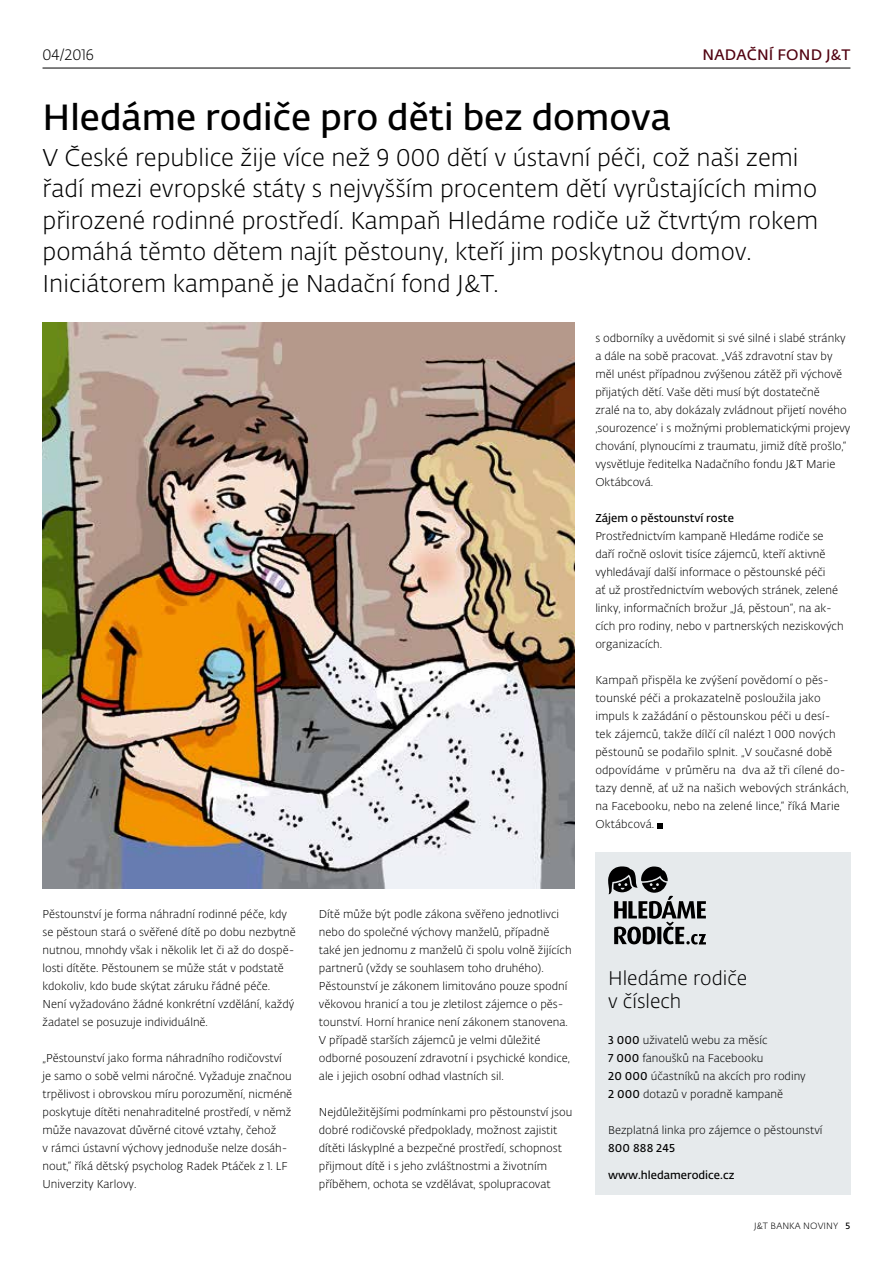
<style>
.page{position:relative;width:893px;height:1263px;background:#fff}
.page>*{position:absolute;margin:0;border:0;box-sizing:border-box;transform-origin:0 0}
.t1{font:600 36px "Fedra Sans Alt Pro";color:#000}
.t2{font:300 24px/31.5px "Fedra Sans Alt Pro";color:#000}
.t3{font:300 19.5px/23.4px "Fedra Sans Alt Pro";color:#000}
.t4{font:600 15px "Fedra Sans Alt Pro";letter-spacing:.01em;color:#510210}
.t5{font:300 15px "Fedra Sans Alt Pro";letter-spacing:.01em;color:#000}
.t6{font:300 11.25px/18px "Fedra Sans Alt Pro";color:#000}
.t7{font:600 11.25px "Fedra Sans Alt Pro";color:#000}
.t8{font:300 9px "Fedra Sans Alt Pro";letter-spacing:.01em;color:#000}
.s1{font-weight:600}
</style>
<div class="page">
<hr style="left:43px;top:68px;width:807px;height:1px;background:#000">
<svg style="left:658px;top:823px;width:5px;height:5px"></svg>
<img style="left:43px;top:323px;width:531px;height:565px">
<div style="left:595px;top:853px;width:255px;height:342px;background:#e6eaec"></div>
<svg style="left:608px;top:866px;width:98px;height:78px"></svg>
<h3 class="t5" style="left:43px;top:44px;width:53px">04/2016</h3>
<h3 class="t4" style="left:702px;top:43px;width:149px">NADAČNÍ FOND J&amp;T</h3>
<h1 class="t1" style="left:43px;top:91px;width:630px">Hledáme rodiče pro děti bez domova</h1>
<p class="t2" style="left:43px;top:141px;width:777px">V České republice žije více než 9 000 dětí v ústavní péči, což naši zemi řadí mezi evropské státy s nejvyšším procentem dětí vyrůstajících mimo přirozené rodinné prostředí. Kampaň Hledáme rodiče už čtvrtým rokem pomáhá těmto dětem najít pěstouny, kteří jim poskytnou domov.<br>Iniciátorem kampaně je Nadační fond J&amp;T.</p>
<p class="t6" style="left:595px;top:329px;width:257px">s odborníky a uvědomit si své silné i slabé stránky a dále na sobě pracovat. „Váš zdravotní stav by měl unést případnou zvýšenou zátěž při výchově přijatých dětí. Vaše děti musí být dostatečně<br>zralé na to, aby dokázaly zvládnout přijetí nového ,sourozenceʹ i s možnými problematickými projevy chování, plynoucími z traumatu, jimiž dítě prošlo,“ vysvětluje ředitelka Nadačního fondu J&amp;T Marie Oktábcová.</p>
<p class="t7" style="left:595px;top:510px;width:140px">Zájem o pěstounství roste</p>
<p class="t6" style="left:595px;top:527px;width:250px">Prostřednictvím kampaně Hledáme rodiče se daří ročně oslovit tisíce zájemců, kteří aktivně vyhledávají další informace o pěstounské péči<br>ať už prostřednictvím webových stránek, zelené linky, informačních brožur „Já, pěstoun“, na ak&shy;cích pro rodiny, nebo v partnerských neziskových organizacích.</p>
<p class="t6" style="left:595px;top:671px;width:255px">Kampaň přispěla ke zvýšení povědomí o pěs&shy;tounské péči a prokazatelně posloužila jako impuls k zažádání o pěstounskou péči u desí&shy;tek zájemců, takže dílčí cíl nalézt 1 000 nových pěstounů se podařilo splnit. „V současné době odpovídáme v průměru na dva až tři cílené do&shy;tazy denně, ať už na našich webových stránkách, na Facebooku, nebo na zelené lince,“ říká Marie Oktábcová.</p>
<p class="t6" style="left:43px;top:905px;width:255px">Pěstounství je forma náhradní rodinné péče, kdy se pěstoun stará o svěřené dítě po dobu nezbytně nutnou, mnohdy však i několik let či až do dospě&shy;losti dítěte. Pěstounem se může stát v podstatě kdokoliv, kdo bude skýtat záruku řádné péče.<br>Není vyžadováno žádné konkrétní vzdělání, každý žadatel se posuzuje individuálně.</p>
<p class="t6" style="left:43px;top:1049px;width:251px">„Pěstounství jako forma náhradního rodičovství je samo o sobě velmi náročné. Vyžaduje značnou trpělivost i obrovskou míru porozumění, nicméně poskytuje dítěti nenahraditelné prostředí, v němž může navazovat důvěrné citové vztahy, čehož<br>v rámci ústavní výchovy jednoduše nelze dosáh&shy;nout,“ říká dětský psycholog Radek Ptáček z 1. LF Univerzity Karlovy.</p>
<p class="t6" style="left:319px;top:905px;width:254px">Dítě může být podle zákona svěřeno jednotlivci nebo do společné výchovy manželů, případně také jen jednomu z manželů či spolu volně žijících partnerů (vždy se souhlasem toho druhého).<br>Pěstounství je zákonem limitováno pouze spodní věkovou hranicí a tou je zletilost zájemce o pěs&shy;tounství. Horní hranice není zákonem stanovena.<br>V případě starších zájemců je velmi důležité odborné posouzení zdravotní i psychické kondice, ale i jejich osobní odhad vlastních sil.</p>
<p class="t6" style="left:319px;top:1103px;width:255px">Nejdůležitějšími podmínkami pro pěstounství jsou dobré rodičovské předpoklady, možnost zajistit dítěti láskyplné a bezpečné prostředí, schopnost přijmout dítě i s jeho zvláštnostmi a životním příběhem, ochota se vzdělávat, spolupracovat</p>
<h3 class="t3" style="left:608px;top:966px;width:141px">Hledáme rodiče v číslech</h3>
<p class="t6" style="left:608px;top:1031px;width:199px"><span class="s1">3 000</span> uživatelů webu za měsíc<br><span class="s1">7 000</span> fanoušků na Facebooku<br><span class="s1">20 000</span> účastníků na akcích pro rodiny<br><span class="s1">2 000</span> dotazů v poradně kampaně</p>
<p class="t6" style="left:608px;top:1121px;width:216px">Bezplatná linka pro zájemce o pěstounství</p>
<p class="t7" style="left:608px;top:1140px;width:69px">800 888 245</p>
<p class="t7" style="left:608px;top:1167px;width:128px">www.hledamerodice.cz</p>
<p class="t8" style="left:754px;top:1220px;width:98px">J&amp;T BANKA NOVINY <span class="s1">5</span></p>
</div>
